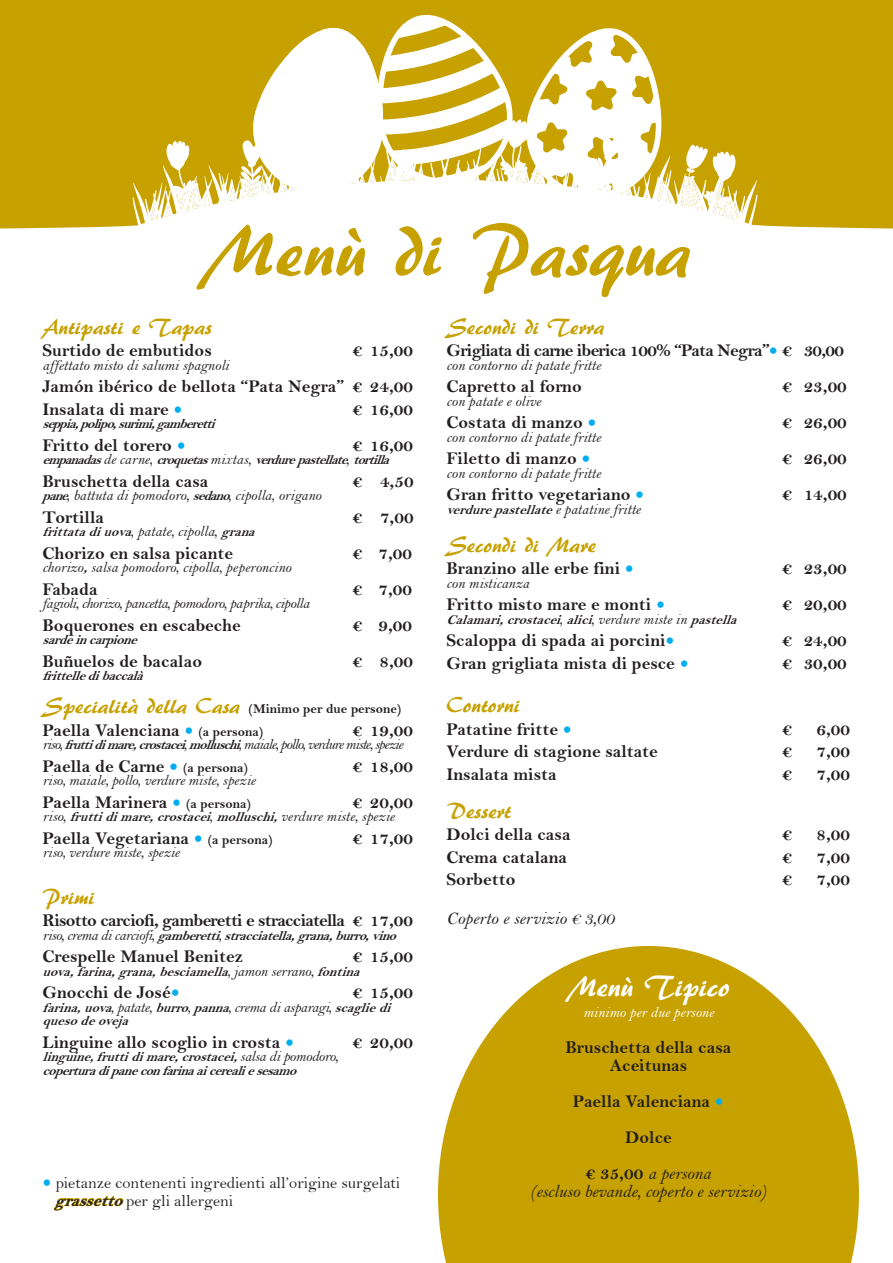
<style>
.page{position:relative;width:893px;height:1263px;background:#fff}
.page>*{position:absolute;margin:0;border:0;box-sizing:border-box;transform-origin:0 0}
.t1{font:75px "ARBERKLEY";color:#c7a100}
.t2{font:30px "ARBERKLEY";color:#fff}
.t3{font:22.5px "ARBERKLEY";color:#c7a100}
.t4{font:18px/18px "Bell MT Bold";color:#231f20;text-align:center}
.t5{font:18px "Bell MT Bold";letter-spacing:-.04em;color:#231f20}
.t6{font:18px/18px "Bell MT Italic";color:#231f20;text-align:center}
.t7{font:16.5px/18px "Bell";color:#231f20}
.t8{font:15px "Bell MT Italic";color:#231f20}
.t9{font:15px "Bell MT Italic";letter-spacing:-.06em;color:#231f20}
.t10{font:15px "Bell MT Italic";letter-spacing:-.03em;color:#231f20}
.t11{font:15px "Bell MT Italic";color:#fff}
.t12{font:italic 13.5px/13.5px "Bell MT Bold";color:#231f20}
.t13{font:13.5px "Bell MT Bold";color:#231f20}
.s1{font-family:"Bell";font-size:25.5px;color:#00aeef}
.s2{font-family:"Bell MT Italic";font-style:normal;font-size:15px}
.s3{font-family:"Bell MT Bold";font-style:italic;font-size:13.5px}
.s4{font-family:"ARBERKLEY";font-size:22.5px;color:#c7a100}
.s5{font-size:13.5px}
.s6{font-family:"Bell MT Bold"}
.s7{font-size:25.5px;color:#00aeef}
.s8{font-family:"Bell MT Bold";font-style:italic}
</style>
<div class="page">
<svg style="left:438px;top:946px;width:421px;height:317px;fill:#c7a100"></svg>
<div style="left:0;top:0;width:893px;height:296px;background:#c7a100"></div>
<svg style="left:54px;top:1195px;width:70px;height:16px"></svg>
<svg style="left:0;top:141px;width:893px;height:155px;fill:#fff"></svg>
<svg style="left:242px;top:14px;width:429px;height:189px"></svg>
<h1 class="t1" style="left:202px;top:205px;width:490px">Menù di Pasqua</h1>
<p class="t3" style="left:43px;top:313px;width:171px">Antipasti e Tapas</p>
<p class="t4" style="left:43px;top:341px;width:171px">Surtido de embutidos</p>
<p class="t4" style="left:353px;top:341px;width:62px">€ 15,00</p>
<p class="t8" style="left:43px;top:356px;width:188px">affettato misto di salumi spagnoli</p>
<p class="t4" style="left:43px;top:375px;width:372px;line-height:22.5px;text-align:left">Jamón ibérico de bellota “Pata Negra” € 24,00<br>Insalata di mare <span class="s1">•</span></p>
<p class="t3" style="left:446px;top:313px;width:159px">Secondi di Terra</p>
<p class="t5" style="left:446px;top:340px;width:399px">Grigliata di carne iberica 100% “Pata Negra”<span class="s1">•</span> € 30,00</p>
<p class="t8" style="left:446px;top:356px;width:156px">con contorno di patate fritte</p>
<p class="t4" style="left:446px;top:377px;width:137px">Capretto al forno</p>
<p class="t4" style="left:782px;top:377px;width:66px">€ 23,00</p>
<p class="t8" style="left:446px;top:392px;width:96px">con patate e olive</p>
<p class="t4" style="left:446px;top:413px;width:152px">Costata di manzo <span class="s1">•</span></p>
<p class="t4" style="left:782px;top:413px;width:66px">€ 26,00</p>
<p class="t8" style="left:446px;top:428px;width:156px">con contorno di patate fritte</p>
<p class="t4" style="left:446px;top:449px;width:146px">Filetto di manzo <span class="s1">•</span></p>
<p class="t4" style="left:782px;top:449px;width:66px">€ 26,00</p>
<p class="t8" style="left:446px;top:464px;width:156px">con contorno di patate fritte</p>
<p class="t4" style="left:446px;top:485px;width:199px">Gran fritto vegetariano <span class="s1">•</span></p>
<p class="t4" style="left:782px;top:485px;width:66px">€ 14,00</p>
<p class="t12" style="left:446px;top:503px;width:196px">verdurepastellate<span class="s2">e p a t a t i n e fr i t t e</span></p>
<p class="t3" style="left:446px;top:531px;width:151px">Secondi di Mare</p>
<p class="t4" style="left:446px;top:560px;width:189px">Branzino alle erbe fini <span class="s1">•</span></p>
<p class="t4" style="left:782px;top:560px;width:66px">€ 23,00</p>
<p class="t8" style="left:446px;top:574px;width:85px">con misticanza</p>
<p class="t4" style="left:446px;top:596px;width:220px">Fritto misto mare e monti <span class="s1">•</span></p>
<p class="t4" style="left:782px;top:596px;width:66px">€ 20,00</p>
<p class="t12" style="left:446px;top:613px;width:297px">Calamari,crostacei<span class="s2">,</span> alici<span class="s2">, v e r d u r e m i s t e i n</span> pastella</p>
<p class="t4" style="left:446px;top:632px;width:230px">Scaloppa di spada ai porcini<span class="s1">•</span></p>
<p class="t4" style="left:782px;top:632px;width:66px">€ 24,00</p>
<p class="t4" style="left:446px;top:654px;width:244px">Gran grigliata mista di pesce <span class="s1">•</span></p>
<p class="t4" style="left:782px;top:654px;width:66px">€ 30,00</p>
<p class="t3" style="left:446px;top:691px;width:75px">Contorni</p>
<p class="t4" style="left:446px;top:720px;width:127px">Patatine fritte <span class="s1">•</span></p>
<p class="t4" style="left:782px;top:720px;width:11px">€</p>
<p class="t4" style="left:816px;top:720px;width:35px">6,00</p>
<p class="t4" style="left:446px;top:742px;width:213px">Verdure di stagione saltate</p>
<p class="t4" style="left:782px;top:742px;width:11px">€</p>
<p class="t4" style="left:816px;top:742px;width:35px">7,00</p>
<p class="t4" style="left:446px;top:765px;width:112px">Insalata mista</p>
<p class="t4" style="left:782px;top:765px;width:11px">€</p>
<p class="t4" style="left:816px;top:765px;width:35px">7,00</p>
<p class="t3" style="left:446px;top:797px;width:66px">Dessert</p>
<p class="t4" style="left:446px;top:825px;width:126px">Dolci della casa</p>
<p class="t4" style="left:782px;top:825px;width:11px">€</p>
<p class="t4" style="left:816px;top:825px;width:35px">8,00</p>
<p class="t4" style="left:446px;top:848px;width:122px">Crema catalana</p>
<p class="t4" style="left:782px;top:848px;width:11px">€</p>
<p class="t4" style="left:816px;top:848px;width:35px">7,00</p>
<p class="t4" style="left:446px;top:870px;width:70px">Sorbetto</p>
<p class="t4" style="left:782px;top:870px;width:11px">€</p>
<p class="t4" style="left:816px;top:870px;width:35px">7,00</p>
<p class="t6" style="left:446px;top:909px;width:169px">Coperto e servizio € 3,00</p>
<p class="t4" style="left:353px;top:400px;width:62px">€ 16,00</p>
<p class="t12" style="left:43px;top:417px;width:179px">sepp ia,p olip o,surimi,gamberetti</p>
<p class="t4" style="left:43px;top:436px;width:145px">Fritto del torero <span class="s1">•</span></p>
<p class="t4" style="left:353px;top:436px;width:62px">€ 16,00</p>
<p class="t12" style="left:43px;top:453px;width:354px">emp anadas<span class="s2">d e c a r n e ,</span> croquetas<span class="s2">m i x t a s ,</span> verdure p astellate<span class="s2">,</span> tortilla</p>
<p class="t4" style="left:43px;top:472px;width:168px">Bruschetta della casa</p>
<p class="t4" style="left:353px;top:472px;width:62px">€ 4,50</p>
<p class="t8" style="left:43px;top:487px;width:280px"><span class="s3">pane</span>, battuta di pomodoro, <span class="s3">sedano</span>, cipolla, origano</p>
<p class="t4" style="left:43px;top:508px;width:63px">Tortilla</p>
<p class="t4" style="left:353px;top:508px;width:62px">€ 7,00</p>
<p class="t12" style="left:43px;top:525px;width:219px">frittatadiuova<span class="s2">, p a t a t e , c ip o l l a ,</span> grana</p>
<p class="t4" style="left:43px;top:544px;width:192px">Chorizo en salsa picante</p>
<p class="t4" style="left:353px;top:544px;width:61px">€ 7,00</p>
<p class="t8" style="left:43px;top:559px;width:250px">chorizo<span class="s3">,</span>salsa pomodoro, cipolla, peperoncino</p>
<p class="t4" style="left:43px;top:580px;width:57px">Fabada</p>
<p class="t4" style="left:353px;top:580px;width:61px">€ 7,00</p>
<p class="t10" style="left:43px;top:595px;width:269px">fagioli, chorizo, pancetta, pomodoro, paprika, cipolla</p>
<p class="t4" style="left:43px;top:616px;width:200px">Boquerones en escabeche</p>
<p class="t4" style="left:353px;top:616px;width:61px">€ 9,00</p>
<p class="t12" style="left:43px;top:633px;width:101px">sardeincarp ione</p>
<p class="t4" style="left:43px;top:652px;width:161px">Buñuelos de bacalao</p>
<p class="t4" style="left:353px;top:652px;width:62px">€ 8,00</p>
<p class="t12" style="left:43px;top:669px;width:107px">frittelledibaccalà</p>
<p class="t13" style="left:43px;top:701px;width:360px"><span class="s4">Specialità della Casa</span> (Minimo per due persone)</p>
<p class="t4" style="left:43px;top:721px;width:222px">Paella Valenciana <span class="s1">•</span> <span class="s5">(a persona)</span></p>
<p class="t4" style="left:353px;top:721px;width:62px">€ 19,00</p>
<p class="t9" style="left:43px;top:736px;width:362px">riso, <span class="s3">fruttidimare,crostacei</span>, <span class="s3">molluschi</span>, maiale, pollo, verdure miste, spezie</p>
<p class="t4" style="left:43px;top:757px;width:207px">Paella de Carne <span class="s1">•</span> <span class="s5">(a persona)</span></p>
<p class="t4" style="left:353px;top:757px;width:62px">€ 18,00</p>
<p class="t8" style="left:43px;top:772px;width:215px">riso, maiale, pollo, verdure miste, spezie</p>
<p class="t4" style="left:43px;top:793px;width:210px">Paella Marinera <span class="s1">•</span> <span class="s5">(a persona)</span></p>
<p class="t4" style="left:353px;top:793px;width:62px">€ 20,00</p>
<p class="t12" style="left:43px;top:810px;width:354px"><span class="s2">r i s o ,</span> fruttidimare,crostacei<span class="s2">,</span> molluschi,<span class="s2">v e r d u r e m i s t e , sp e z i e</span></p>
<p class="t4" style="left:43px;top:829px;width:232px">Paella Vegetariana <span class="s1">•</span> <span class="s5">(a persona)</span></p>
<p class="t4" style="left:353px;top:829px;width:62px">€ 17,00</p>
<p class="t8" style="left:43px;top:844px;width:139px">riso, verdure miste, spezie</p>
<p class="t3" style="left:43px;top:883px;width:54px">Primi</p>
<p class="t5" style="left:43px;top:910px;width:372px">Risotto carciofi, gamberetti e stracciatella € 17,00</p>
<p class="t12" style="left:43px;top:929px;width:361px"><span class="s2">r i s o , c r e m a d i c a r c i ofi ,</span> gamberetti<span class="s2">,</span> stracciatella,grana,burro,vino</p>
<p class="t4" style="left:43px;top:947px;width:202px">Crespelle Manuel Benitez</p>
<p class="t4" style="left:353px;top:947px;width:62px">€ 15,00</p>
<p class="t12" style="left:43px;top:965px;width:324px">uova,farina,grana,besciamella<span class="s2">, j a m o n s e r r a n o ,</span> fontina</p>
<p class="t4" style="left:43px;top:983px;width:139px">Gnocchi de José<span class="s1">•</span></p>
<p class="t4" style="left:353px;top:983px;width:62px">€ 15,00</p>
<p class="t12" style="left:43px;top:1001px;width:355px">farina,uova<span class="s2">, p a t a t e ,</span> burro<span class="s2">,</span> panna<span class="s2">, c r e m a d i a sp a r a g i,</span> scagliedi quesodeoveja</p>
<p class="t4" style="left:43px;top:1033px;width:253px">Linguine allo scoglio in crosta <span class="s1">•</span></p>
<p class="t4" style="left:353px;top:1033px;width:62px">€ 20,00</p>
<p class="t12" style="left:43px;top:1050px;width:297px">linguine,fruttidimare,crostacei,<span class="s2">s a l s a d i p o m o d o r o , </span>cop erturadip aneconfarinaaicerealiesesamo</p>
<h2 class="t2" style="left:567px;top:968px;width:164px">Menù Tipico</h2>
<p class="t11" style="left:583px;top:1003px;width:132px">minimo per due persone</p>
<p class="t4" style="left:565px;top:1038px;width:168px">Bruschetta della casa<br>Aceitunas</p>
<p class="t4" style="left:573px;top:1083px;width:153px;line-height:36px">Paella Valenciana <span class="s1">•<br></span>Dolce</p>
<p class="t6" style="left:530px;top:1165px;width:237px"><span class="s6">€ 35,00</span> a persona<br>(escluso bevande, coperto e servizio)</p>
<p class="t7" style="left:55px;top:1173px;width:347px;text-indent:-12px"><span class="s7">•</span> pietanze contenenti ingredienti all’origine surgelati <span class="s8">grassetto</span>per gli allergeni</p>
</div>
